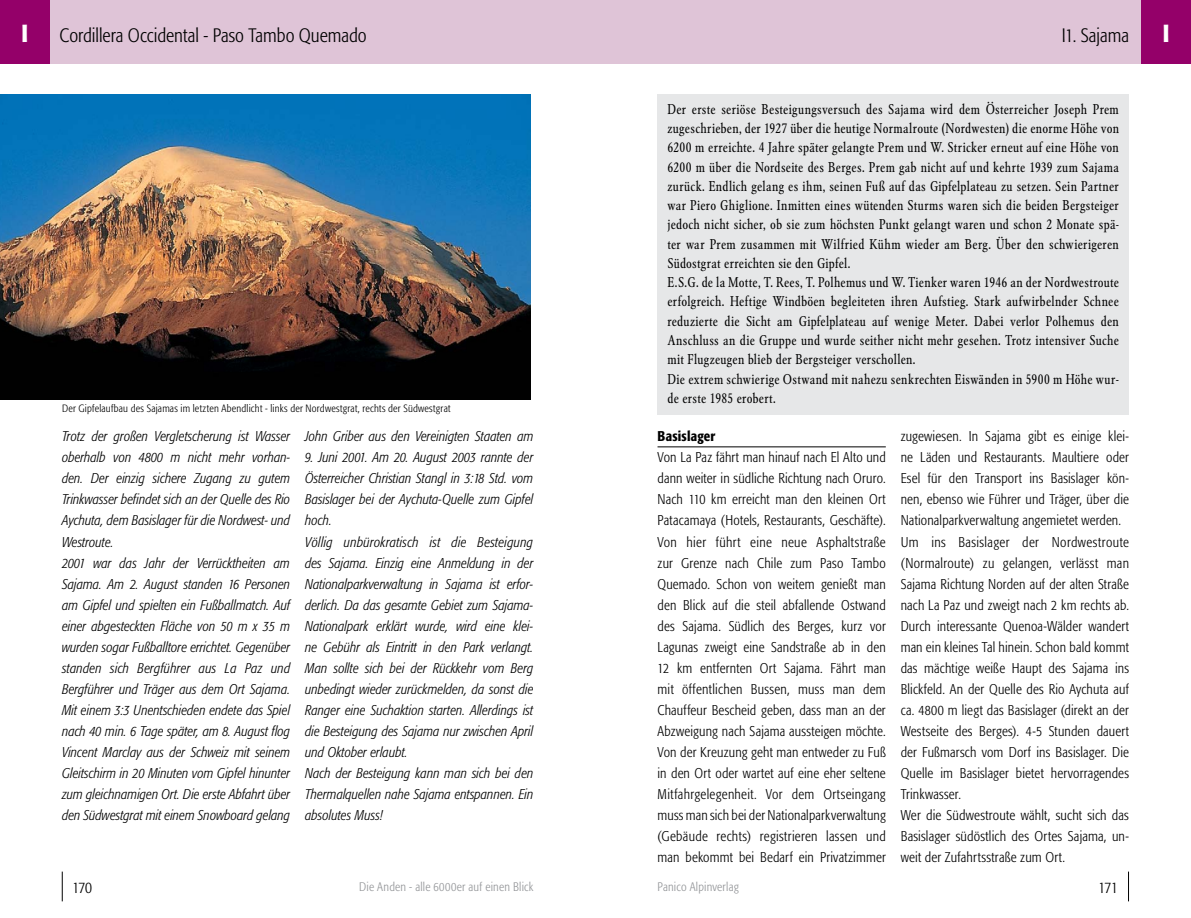
<style>
.page{position:relative;width:1191px;height:918px;background:#fff}
.page>*{position:absolute;margin:0;border:0;box-sizing:border-box;transform-origin:0 0}
.t1{font:500 24.5px "Formata Condensed BQ";color:#fff}
.t2{font:300 19.25px "Formata Condensed BQ";color:#000}
.t3{font:300 15.75px "Formata Condensed BQ";letter-spacing:-.03em;color:#000}
.t4{font:300 14px/21px "Formata Condensed BQ";letter-spacing:.015em;color:#000}
.t5{font:italic 300 14px/21px "Formata Condensed BQ";color:#000}
.t6{font:14px/19.2px "Garamond Condensed BQ";letter-spacing:.015em;color:#000}
.t7{font:300 12.25px "Formata Condensed BQ";letter-spacing:.015em;color:#939598}
.t8{font:300 10.5px "Formata Condensed BQ";letter-spacing:.025em;color:#000}
.s1{font-weight:500}
</style>
<div class="page">
<hr style="left:62px;top:871px;width:1px;height:30px;background:#000">
<hr style="left:1128px;top:871px;width:1px;height:30px;background:#000">
<div style="left:657px;top:94px;width:472px;height:320px;background:#e6e7e8"></div>
<div style="left:0;top:0;width:752px;height:63px;background:#dfc4d7"></div>
<div style="left:595px;top:0;width:554px;height:63px;background:#dfc4d7"></div>
<div style="left:0;top:0;width:50px;height:63px;background:#940069"></div>
<div style="left:1141px;top:0;width:50px;height:63px;background:#940069"></div>
<img style="left:0;top:94px;width:531px;height:305px">
<hr style="left:657px;top:446px;width:228px;height:1px;background:#000">
<p class="t1" style="left:18px;top:19px;width:15px">B</p>
<p class="t2" style="left:128px;top:25px;width:46px">Blanca</p>
<p class="t1" style="left:21px;top:19px;width:8px">I</p>
<p class="t2" style="left:60px;top:25px;width:309px">Cordillera Occidental - Paso Tambo Quemado</p>
<p class="t2" style="left:1062px;top:25px;width:69px">I1. Sajama</p>
<p class="t1" style="left:1162px;top:19px;width:8px">I</p>
<p class="t8" style="left:62px;top:402px;width:390px">Der Gipfelaufbau des Sajamas im letzten Abendlicht - links der Nordwestgrat, rechts der Südwestgrat</p>
<p class="t5" style="left:62px;top:426px;width:230px">Trotz der großen Vergletscherung ist Wasser oberhalb von 4800 m nicht mehr vorhan&shy;den. Der einzig sichere Zugang zu gutem Trinkwasser befindet sich an der Quelle des Rio Aychuta, dem Basislager für die Nordwest- und Westroute.<br>2001 war das Jahr der Verrücktheiten am Sajama. Am 2. August standen 16 Personen am Gipfel und spielten ein Fußballmatch. Auf einer abgesteckten Fläche von 50 m x 35 m wurden sogar Fußballtore errichtet. Gegenüber standen sich Bergführer aus La Paz und Bergführer und Träger aus dem Ort Sajama.<br>Mit einem 3:3 Unentschieden endete das Spiel nach 40 min. 6 Tage später, am 8. August flog Vincent Marclay aus der Schweiz mit seinem Gleitschirm in 20 Minuten vom Gipfel hinunter zum gleichnamigen Ort. Die erste Abfahrt über den Südwestgrat mit einem Snowboard gelang</p>
<p class="t5" style="left:305px;top:426px;width:230px">John Griber aus den Vereinigten Staaten am</p>
<p class="t5" style="left:305px;top:447px;width:230px">9. Juni 2001. Am 20. August 2003 rannte der Österreicher Christian Stangl in 3:18 Std. vom Basislager bei der Aychuta-Quelle zum Gipfel hoch.<br>Völlig unbürokratisch ist die Besteigung des Sajama. Einzig eine Anmeldung in der Nationalparkverwaltung in Sajama ist erfor&shy;derlich. Da das gesamte Gebiet zum Sajama-Nationalpark erklärt wurde, wird eine klei&shy;ne Gebühr als Eintritt in den Park verlangt.<br>Man sollte sich bei der Rückkehr vom Berg unbedingt wieder zurückmelden, da sonst die Ranger eine Suchaktion starten. Allerdings ist die Besteigung des Sajama nur zwischen April und Oktober erlaubt.<br>Nach der Besteigung kann man sich bei den Thermalquellen nahe Sajama entspannen. Ein absolutes Muss!</p>
<p class="t6" style="left:667px;top:100px;width:453px">Der erste seriöse Besteigungsversuch des Sajama wird dem Österreicher Joseph Prem zugeschrieben, der 1927 über die heutige Normalroute (Nordwesten) die enorme Höhe von 6200 m erreichte. 4 Jahre später gelangte Prem und W. Stricker erneut auf eine Höhe von 6200 m über die Nordseite des Berges. Prem gab nicht auf und kehrte 1939 zum Sajama zurück. Endlich gelang es ihm, seinen Fuß auf das Gipfelplateau zu setzen. Sein Partner war Piero Ghiglione. Inmitten eines wütenden Sturms waren sich die beiden Bergsteiger jedoch nicht sicher, ob sie zum höchsten Punkt gelangt waren und schon 2 Monate spä&shy;ter war Prem zusammen mit Wilfried Kühm wieder am Berg. Über den schwierigeren Südostgrat erreichten sie den Gipfel.<br>E.S.G. de la Motte, T. Rees, T. Polhemus und W. Tienker waren 1946 an der Nordwestroute erfolgreich. Heftige Windböen begleiteten ihren Aufstieg. Stark aufwirbelnder Schnee reduzierte die Sicht am Gipfelplateau auf wenige Meter. Dabei verlor Polhemus den Anschluss an die Gruppe und wurde seither nicht mehr gesehen. Trotz intensiver Suche mit Flugzeugen blieb der Bergsteiger verschollen.<br>Die extrem schwierige Ostwand mit nahezu senkrechten Eiswänden in 5900 m Höhe wur&shy;de erste 1985 erobert.</p>
<p class="t4" style="left:657px;top:426px;width:230px"><span class="s1">Basislager<br></span>Von La Paz fährt man hinauf nach El Alto und dann weiter in südliche Richtung nach Oruro.<br>Nach 110 km erreicht man den kleinen Ort Patacamaya (Hotels, Restaurants, Geschäfte).<br>Von hier führt eine neue Asphaltstraße zur Grenze nach Chile zum Paso Tambo Quemado. Schon von weitem genießt man den Blick auf die steil abfallende Ostwand des Sajama. Südlich des Berges, kurz vor Lagunas zweigt eine Sandstraße ab in den 12 km entfernten Ort Sajama. Fährt man mit öffentlichen Bussen, muss man dem Chauffeur Bescheid geben, dass man an der Abzweigung nach Sajama aussteigen möchte.<br>Von der Kreuzung geht man entweder zu Fuß in den Ort oder wartet auf eine eher seltene Mitfahrgelegenheit. Vor dem Ortseingang muss man sich bei der Nationalparkverwaltung (Gebäude rechts) registrieren lassen und man bekommt bei Bedarf ein Privatzimmer</p>
<p class="t4" style="left:900px;top:426px;width:230px">zugewiesen. In Sajama gibt es einige klei&shy;ne Läden und Restaurants. Maultiere oder Esel für den Transport ins Basislager kön&shy;nen, ebenso wie Führer und Träger, über die Nationalparkverwaltung angemietet werden.<br>Um ins Basislager der Nordwestroute (Normalroute) zu gelangen, verlässt man Sajama Richtung Norden auf der alten Straße nach La Paz und zweigt nach 2 km rechts ab.<br>Durch interessante Quenoa-Wälder wandert man ein kleines Tal hinein. Schon bald kommt das mächtige weiße Haupt des Sajama ins Blickfeld. An der Quelle des Rio Aychuta auf ca. 4800 m liegt das Basislager (direkt an der Westseite des Berges). 4-5 Stunden dauert der Fußmarsch vom Dorf ins Basislager. Die Quelle im Basislager bietet hervorragendes Trinkwasser.<br>Wer die Südwestroute wählt, sucht sich das Basislager südöstlich des Ortes Sajama, un&shy;weit der Zufahrtsstraße zum Ort.</p>
<p class="t3" style="left:72px;top:878px;width:21px">170</p>
<p class="t7" style="left:359px;top:880px;width:176px">Die Anden - alle 6000er auf einen Blick</p>
<p class="t7" style="left:657px;top:880px;width:83px">Panico Alpinverlag</p>
<p class="t3" style="left:1098px;top:878px;width:21px">171</p>
</div>
